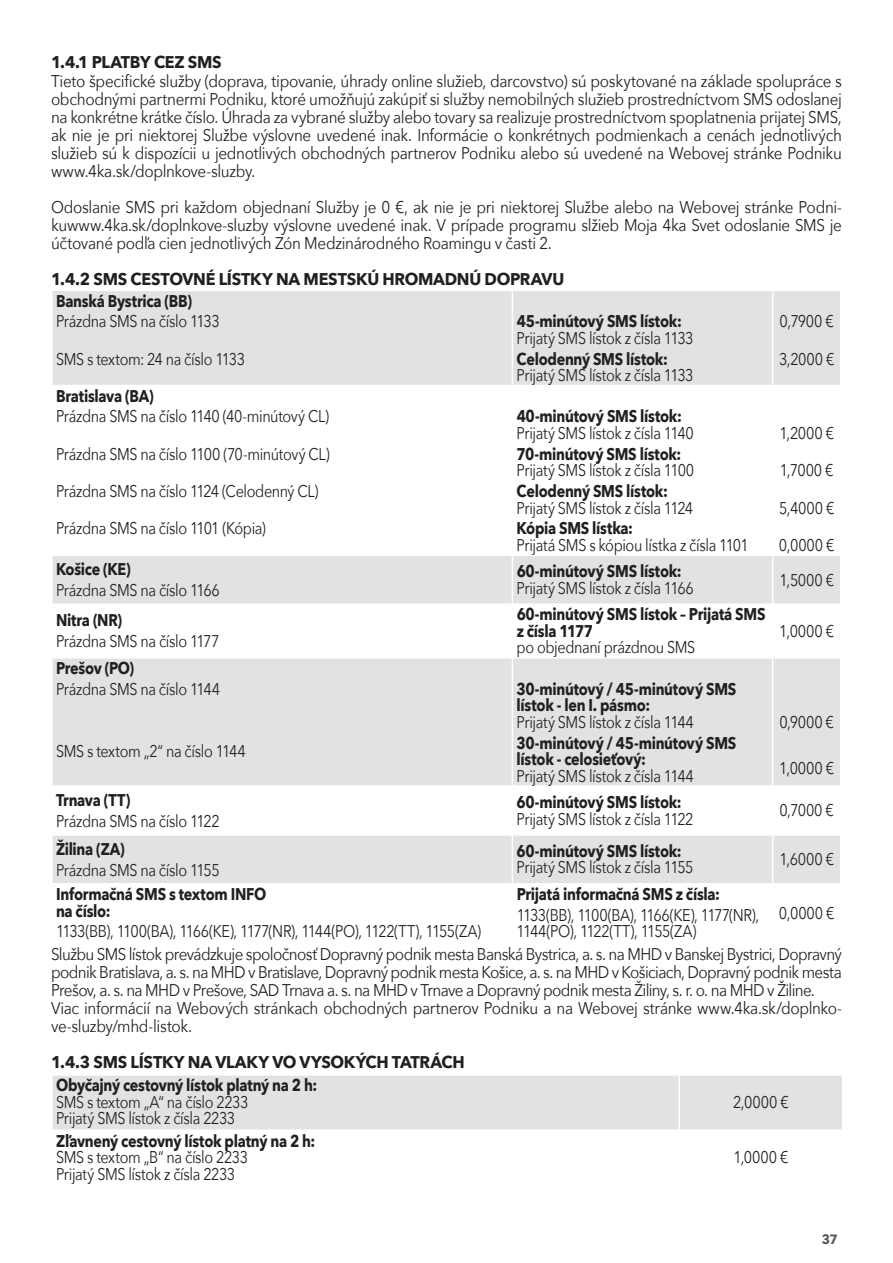
<style>
.page{position:relative;width:893px;height:1263px;background:#fff}
.page>*{position:absolute;margin:0;border:0;box-sizing:border-box;transform-origin:0 0}
.t1{font:16.95px/18px "Avenir Next";letter-spacing:-.03em;color:#231f20;text-align:justify;scale:.9 1}
.t2{font:16.95px/37.2px "Avenir Next";letter-spacing:-.03em;color:#231f20;scale:.85 1}
.t3{font:700 16.95px/16.5px "Avenir Next";letter-spacing:-.02em;color:#231f20;scale:.85 1}
.t4{font:700 16.95px/21.5px "Avenir Next";letter-spacing:-.02em;color:#231f20;scale:.95 1}
.t5{font:16.95px/16.5px "Avenir Next";letter-spacing:-.06em;color:#231f20;scale:.85 1}
.t6{font:700 13.5px "Avenir Next";color:#57585a;scale:.95 1}
</style>
<div class="page">
<div style="left:53px;top:291px;width:787px;height:94px;background:#e1e2e4"></div>
<svg style="left:53px;top:556px;width:787px;height:327px;fill:#e1e2e4"></svg>
<hr style="left:512px;top:291px;width:1px;height:94px;background:#fff">
<hr style="left:772px;top:291px;width:1px;height:94px;background:#fff">
<hr style="left:512px;top:556px;width:1px;height:47px;background:#fff">
<hr style="left:772px;top:556px;width:1px;height:47px;background:#fff">
<hr style="left:51px;top:603px;width:461px;height:2px;background:#fff">
<hr style="left:512px;top:603px;width:261px;height:2px;background:#fff">
<hr style="left:512px;top:605px;width:1px;height:52px;background:#fff">
<hr style="left:773px;top:603px;width:68px;height:2px;background:#fff">
<hr style="left:772px;top:605px;width:1px;height:52px;background:#fff">
<hr style="left:51px;top:657px;width:461px;height:1px;background:#fff">
<hr style="left:512px;top:657px;width:261px;height:1px;background:#fff">
<hr style="left:512px;top:658px;width:1px;height:127px;background:#fff">
<hr style="left:773px;top:657px;width:68px;height:1px;background:#fff">
<hr style="left:772px;top:658px;width:1px;height:127px;background:#fff">
<hr style="left:51px;top:785px;width:461px;height:2px;background:#fff">
<hr style="left:512px;top:785px;width:261px;height:2px;background:#fff">
<hr style="left:512px;top:787px;width:1px;height:47px;background:#fff">
<hr style="left:773px;top:785px;width:68px;height:2px;background:#fff">
<hr style="left:772px;top:787px;width:1px;height:47px;background:#fff">
<hr style="left:51px;top:834px;width:461px;height:2px;background:#fff">
<hr style="left:512px;top:834px;width:261px;height:2px;background:#fff">
<hr style="left:512px;top:836px;width:1px;height:47px;background:#fff">
<hr style="left:773px;top:834px;width:68px;height:2px;background:#fff">
<hr style="left:772px;top:836px;width:1px;height:47px;background:#fff">
<div style="left:53px;top:1076px;width:789px;height:53px;background:#e1e2e4"></div>
<hr style="left:679px;top:1076px;width:1px;height:53px;background:#fff">
<p class="t4" style="left:51px;top:51px;width:181px">1.4.1 PLATBY CEZ SMS</p>
<p class="t1" style="left:51px;top:71px;width:880px">Tieto špecifické služby (doprava, tipovanie, úhrady online služieb, darcovstvo) sú poskytované na základe spolupráce s obchodnými partnermi Podniku, ktoré umožňujú zakúpiť si služby nemobilných služieb prostredníctvom SMS odoslanej na konkrétne krátke číslo. Úhrada za vybrané služby alebo tovary sa realizuje prostredníctvom spoplatnenia prijatej SMS, ak nie je pri niektorej Službe výslovne uvedené inak. Informácie o konkrétnych podmienkach a cenách jednotlivých služieb sú k dispozícii u jednotlivých obchodných partnerov Podniku alebo sú uvedené na Webovej stránke Podniku www.4ka.sk/doplnkove-sluzby.</p>
<p class="t1" style="left:51px;top:197px;width:880px">Odoslanie SMS pri každom objednaní Služby je 0 €, ak nie je pri niektorej Službe alebo na Webovej stránke Podni&shy;kuwww.4ka.sk/doplnkove-sluzby výslovne uvedené inak. V prípade programu slžieb Moja 4ka Svet odoslanie SMS je účtované podľa cien jednotlivých Zón Medzinárodného Roamingu v časti 2.</p>
<p class="t4" style="left:51px;top:268px;width:542px">1.4.2 SMS CESTOVNÉ LÍSTKY NA MESTSKÚ HROMADNÚ DOPRAVU<br>Banská Bystrica (BB)</p>
<p class="t2" style="left:56px;top:302px;width:224px">Prázdna SMS na číslo 1133<br>SMS s textom: 24 na číslo 1133</p>
<p class="t3" style="left:517px;top:313px;width:196px">45-minútový SMS lístok:</p>
<p class="t2" style="left:779px;top:302px;width:67px">0,7900 €<br>3,2000 €</p>
<p class="t2" style="left:517px;top:319px;width:210px">Prijatý SMS lístok z čísla 1133</p>
<p class="t3" style="left:517px;top:350px;width:179px">Celodenný SMS lístok:</p>
<p class="t2" style="left:517px;top:356px;width:210px">Prijatý SMS lístok z čísla 1133</p>
<p class="t3" style="left:56px;top:387px;width:116px">Bratislava (BA)</p>
<p class="t2" style="left:56px;top:397px;width:323px">Prázdna SMS na číslo 1140 (40-minútový CL)<br>Prázdna SMS na číslo 1100 (70-minútový CL)<br>Prázdna SMS na číslo 1124 (Celodenný CL)<br>Prázdna SMS na číslo 1101 (Kópia)</p>
<p class="t3" style="left:517px;top:408px;width:196px">40-minútový SMS lístok:</p>
<p class="t2" style="left:517px;top:414px;width:210px">Prijatý SMS lístok z čísla 1140</p>
<p class="t3" style="left:517px;top:445px;width:195px">70-minútový SMS lístok:</p>
<p class="t2" style="left:517px;top:451px;width:210px">Prijatý SMS lístok z čísla 1100</p>
<p class="t3" style="left:517px;top:482px;width:179px">Celodenný SMS lístok:</p>
<p class="t2" style="left:517px;top:488px;width:209px">Prijatý SMS lístok z čísla 1124</p>
<p class="t3" style="left:517px;top:520px;width:138px">Kópia SMS lístka:</p>
<p class="t2" style="left:517px;top:525px;width:275px">Prijatá SMS s kópiou lístka z čísla 1101</p>
<p class="t3" style="left:56px;top:561px;width:89px">Košice (KE)</p>
<p class="t2" style="left:56px;top:571px;width:194px">Prázdna SMS na číslo 1166</p>
<p class="t3" style="left:56px;top:612px;width:79px">Nitra (NR)</p>
<p class="t2" style="left:56px;top:622px;width:194px">Prázdna SMS na číslo 1177</p>
<p class="t3" style="left:56px;top:660px;width:94px">Prešov (PO)</p>
<p class="t2" style="left:56px;top:669px;width:195px">Prázdna SMS na číslo 1144</p>
<p class="t2" style="left:56px;top:732px;width:225px">SMS s textom „2“ na číslo 1144</p>
<p class="t3" style="left:56px;top:791px;width:89px">Trnava (TT)</p>
<p class="t2" style="left:56px;top:801px;width:194px">Prázdna SMS na číslo 1122</p>
<p class="t3" style="left:56px;top:840px;width:82px">Žilina (ZA)</p>
<p class="t2" style="left:56px;top:850px;width:194px">Prázdna SMS na číslo 1155</p>
<p class="t3" style="left:517px;top:563px;width:196px">60-minútový SMS lístok:</p>
<p class="t2" style="left:517px;top:569px;width:210px">Prijatý SMS lístok z čísla 1166</p>
<p class="t3" style="left:517px;top:606px;width:294px">60-minútový SMS lístok – Prijatá SMS z čísla 1177</p>
<p class="t2" style="left:517px;top:628px;width:212px">po objednaní prázdnou SMS</p>
<p class="t3" style="left:517px;top:680px;width:260px">30-minútový / 45-minútový SMS lístok - len I. pásmo:</p>
<p class="t2" style="left:517px;top:702px;width:210px">Prijatý SMS lístok z čísla 1144</p>
<p class="t3" style="left:517px;top:734px;width:260px">30-minútový / 45-minútový SMS lístok - celosieťový:</p>
<p class="t2" style="left:517px;top:756px;width:210px">Prijatý SMS lístok z čísla 1144</p>
<p class="t3" style="left:517px;top:794px;width:196px">60-minútový SMS lístok:</p>
<p class="t2" style="left:517px;top:799px;width:210px">Prijatý SMS lístok z čísla 1122</p>
<p class="t3" style="left:517px;top:842px;width:196px">60-minútový SMS lístok:</p>
<p class="t2" style="left:517px;top:848px;width:210px">Prijatý SMS lístok z čísla 1155</p>
<p class="t2" style="left:779px;top:414px;width:67px;text-align:justify">1,2000 € 1,7000 € 5,4000 € 0,0000 €</p>
<p class="t2" style="left:779px;top:560px;width:66px">1,5000 €</p>
<p class="t2" style="left:779px;top:612px;width:66px">1,0000 €</p>
<p class="t2" style="left:779px;top:702px;width:66px">0,9000 €</p>
<p class="t2" style="left:779px;top:748px;width:66px">1,0000 €</p>
<p class="t2" style="left:779px;top:791px;width:65px">0,7000 €</p>
<p class="t2" style="left:779px;top:840px;width:66px">1,6000 €</p>
<p class="t3" style="left:56px;top:885px;width:249px">Informačná SMS s textom INFO na číslo:</p>
<p class="t5" style="left:56px;top:922px;width:502px">1133(BB), 1100(BA), 1166(KE), 1177(NR), 1144(PO), 1122(TT), 1155(ZA)</p>
<p class="t3" style="left:517px;top:885px;width:241px">Prijatá informačná SMS z čísla:</p>
<p class="t5" style="left:517px;top:906px;width:287px">1133(BB), 1100(BA), 1166(KE), 1177(NR),<br>1144(PO), 1122(TT), 1155(ZA)</p>
<p class="t2" style="left:779px;top:893px;width:67px">0,0000 €</p>
<p class="t1" style="left:51px;top:944px;width:880px;text-align:left">Službu SMS lístok prevádzkuje spoločnosť Dopravný podnik mesta Banská Bystrica, a. s. na MHD v Banskej Bystrici, Dopravný podnik Bratislava, a. s. na MHD v Bratislave, Dopravný podnik mesta Košice, a. s. na MHD v Košiciach, Dopravný podnik mesta Prešov, a. s. na MHD v Prešove, SAD Trnava a. s. na MHD v Trnave a Dopravný podnik mesta Žiliny, s. r. o. na MHD v Žiline.<br>Viac informácií na Webových stránkach obchodných partnerov Podniku a na Webovej stránke www.4ka.sk/doplnko&shy;ve-sluzby/mhd-listok.</p>
<p class="t4" style="left:51px;top:1050px;width:437px;line-height:23.1px">1.4.3 SMS LÍSTKY NA VLAKY VO VYSOKÝCH TATRÁCH<br>Obyčajný cestovný lístok platný na 2 h:</p>
<p class="t2" style="left:56px;top:1093px;width:228px;line-height:16.5px">SMS s textom „A“ na číslo 2233<br>Prijatý SMS lístok z čísla 2233</p>
<p class="t2" style="left:733px;top:1082px;width:67px">2,0000 €</p>
<p class="t3" style="left:56px;top:1132px;width:307px">Zľavnený cestovný lístok platný na 2 h:</p>
<p class="t2" style="left:56px;top:1148px;width:228px;line-height:16.5px">SMS s textom „B“ na číslo 2233<br>Prijatý SMS lístok z čísla 2233</p>
<p class="t2" style="left:734px;top:1138px;width:66px">1,0000 €</p>
<p class="t6" style="left:822px;top:1228px;width:18px">37</p>
</div>
